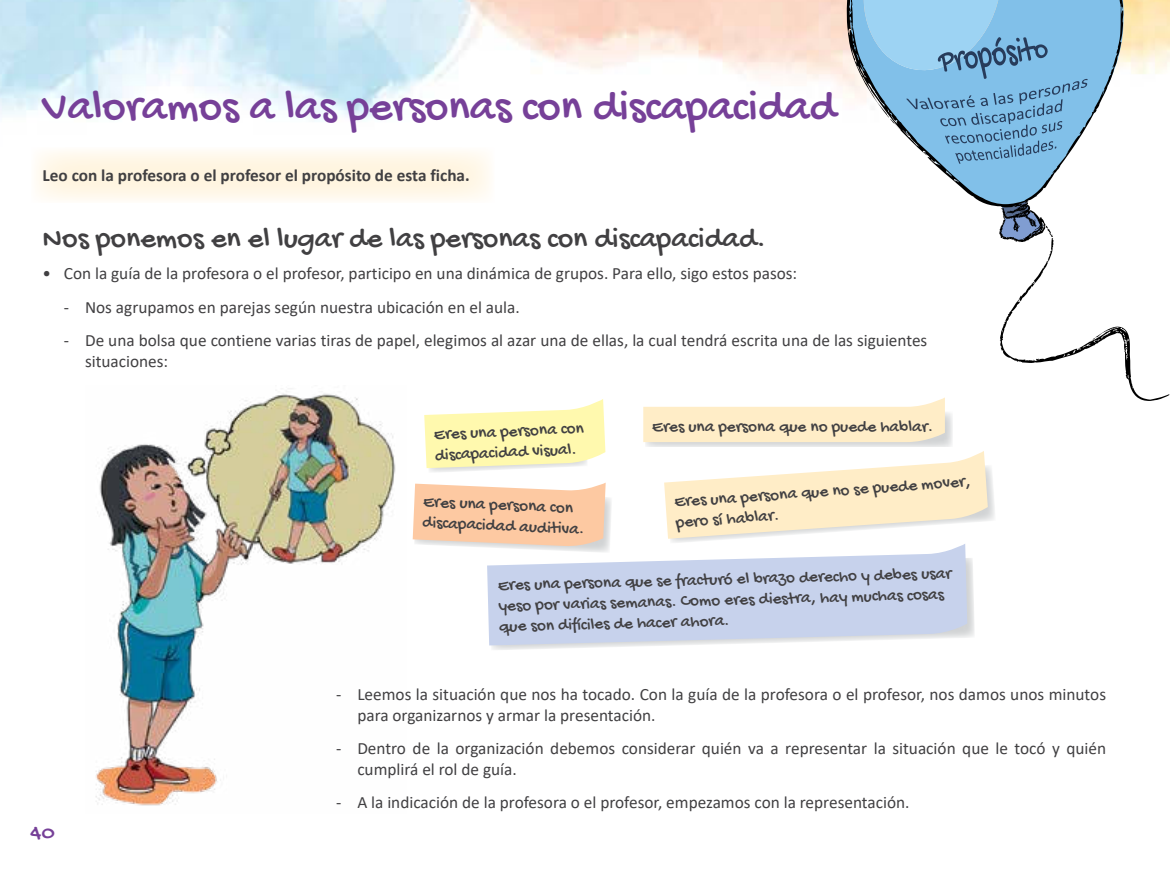
<style>
.page{position:relative;width:1170px;height:872px;background:#fff}
.page>*{position:absolute;margin:0;border:0;box-sizing:border-box;transform-origin:0 0}
.t1{font:45px "Gochi Hand";color:#764098}
.t2{font:30px "Gochi Hand";color:#414042}
.t3{font:21px "Gochi Hand";color:#764098;scale:1.14 1}
.t4{font:17.25px/20.7px "Calibri";color:#414042}
.t5{font:17.25px/21.1px "Gochi Hand";color:#414042}
.t6{font:700 17.25px "Calibri";color:#414042}
</style>
<div class="page">
<img style="left:95px;top:385px;width:301px;height:421px">
<svg style="left:424px;top:399px;width:181px;height:74px"></svg>
<svg style="left:489px;top:558px;width:485px;height:92px"></svg>
<svg style="left:487px;top:543px;width:480px;height:102px;fill:#c7d2ec"></svg>
<svg style="left:412px;top:482px;width:200px;height:71px"></svg>
<svg style="left:664px;top:451px;width:331px;height:92px"></svg>
<div style="left:645px;top:412px;width:307px;height:35px;background:#dddfdf"></div>
<svg style="left:643px;top:398px;width:301px;height:44px"></svg>
<svg style="left:1123px;top:0;width:11px;height:75px"></svg>
<svg style="left:846px;top:0;width:277px;height:207px"></svg>
<svg style="left:997px;top:200px;width:172px;height:201px"></svg>
<svg style="left:854px;top:0;width:233px;height:164px"></svg>
<svg style="left:31px;top:147px;width:463px;height:56px;fill:#fff7e7"></svg>
<h1 class="t1" style="left:43px;top:87px;width:794px">Valoramos a las personas con discapacidad</h1>
<p class="t6" style="left:43px;top:169px;width:428px">Leo con la profesora o el profesor el propósito de esta ficha.</p>
<h2 class="t2" style="left:43px;top:225px;width:725px">Nos ponemos en el lugar de las personas con discapacidad.</h2>
<p class="t4" style="left:43px;top:265px;width:756px">• Con la guía de la profesora o el profesor, participo en una dinámica de grupos. Para ello, sigo estos pasos:</p>
<p class="t4" style="left:64px;top:298px;width:457px">- Nos agrupamos en parejas según nuestra ubicación en el aula.</p>
<p class="t4" style="left:85px;top:331px;width:843px;text-indent:-21px">- De una bolsa que contiene varias tiras de papel, elegimos al azar una de ellas, la cual tendrá escrita una de las siguientes situaciones:</p>
<p class="t5" style="left:434px;top:425px;width:151px;rotate:-2deg">Eres una persona con discapacidad visual.</p>
<p class="t5" style="left:423px;top:493px;width:163px;line-height:20.7px;rotate:2deg">Eres una persona con discapacidad auditiva.</p>
<p class="t5" style="left:652px;top:417px;width:282px">Eres una persona que no puede hablar.</p>
<p class="t5" style="left:673px;top:493px;width:298px;line-height:20.7px;rotate:-4deg">Eres una persona que no se puede mover, pero sí hablar.</p>
<p class="t5" style="left:498px;top:574px;width:455px;rotate:-1deg">Eres una persona que se fracturó el brazo derecho y debes usar yeso por varias semanas. Como eres diestra, hay muchas cosas que son difíciles de hacer ahora.</p>
<p class="t3" style="left:30px;top:824px;width:23px">40</p>
<p class="t4" style="left:357px;top:685px;width:750px;text-indent:-21px">- Leemos la situación que nos ha tocado. Con la guía de la profesora o el profesor, nos damos unos minutos para organizarnos y armar la presentación.</p>
<p class="t4" style="left:357px;top:739px;width:750px;text-indent:-21px">- Dentro de la organización debemos considerar quién va a representar la situación que le tocó y quién cumplirá el rol de guía.</p>
<p class="t4" style="left:336px;top:793px;width:575px">- A la indicación de la profesora o el profesor, empezamos con la representación.</p>
</div>
